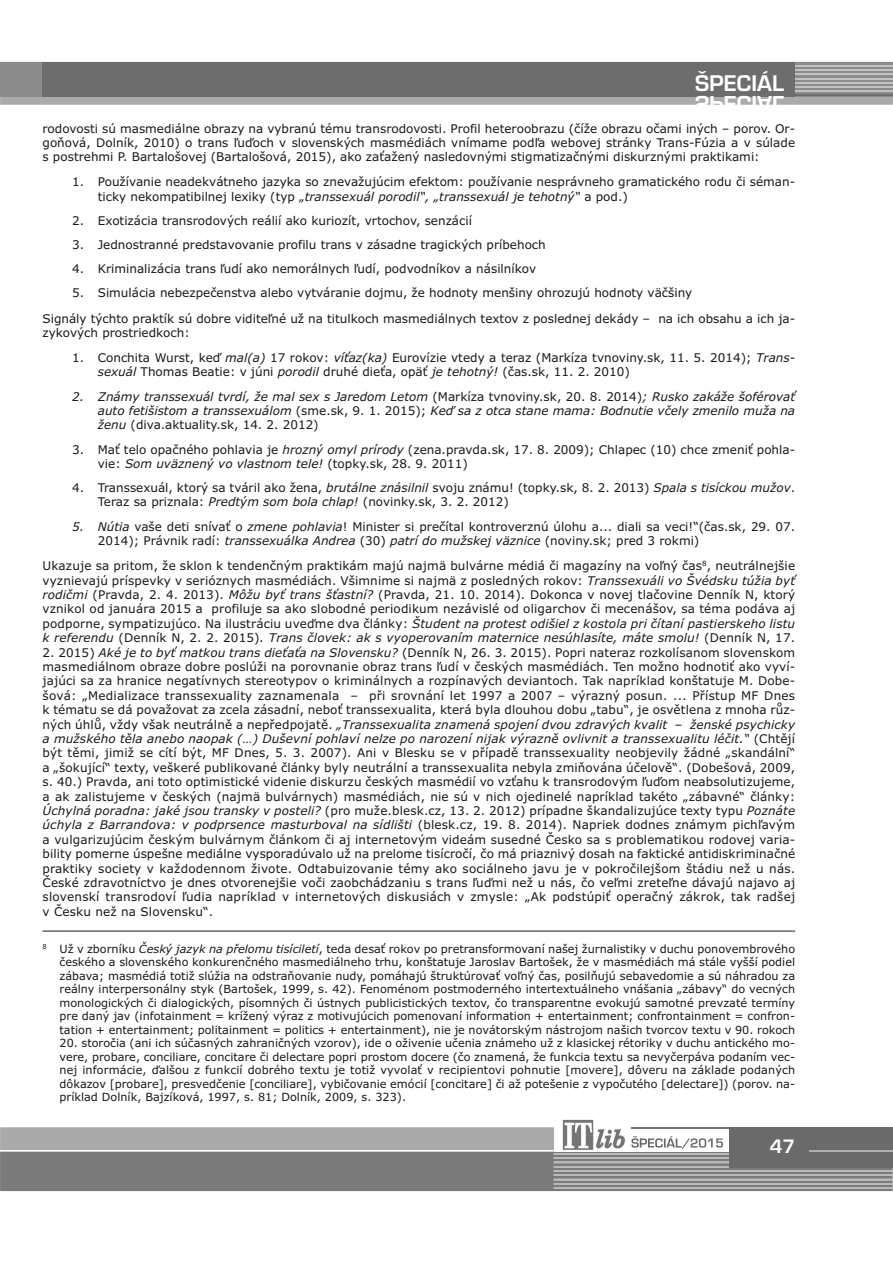
<style>
.page{position:relative;width:893px;height:1263px;background:#fff}
.page>*{position:absolute;margin:0;border:0;box-sizing:border-box;transform-origin:0 0}
.t1{font:21px "Euromode CE Bold";color:#fff}
.t2{font:18px "Euromode CE Bold";color:#fff}
.t3{font:12px/14.4px "Verdana";color:#191919}
.t4{font:italic 12px/14.4px "Verdana";color:#191919;text-align:justify}
.t5{font:11.25px/13.5px "Verdana";color:#191919;text-align:justify}
.s1{font-style:italic}
.s2{font-style:normal}
</style>
<div class="page">
<svg style="left:1px;top:1127px;width:553px;height:9px;background:#acacac"></svg>
<svg style="left:0;top:62px;width:893px;height:43px;background:#7e7e7e"></svg>
<hr style="left:795px;top:65px;width:98px;height:2px;background:#c2c2c2">
<hr style="left:631px;top:1127px;width:98px;height:2px;background:#717171">
<img style="left:562px;top:1119px;width:61px;height:17px">
<div style="left:729px;top:1127px;width:164px;height:41px;background:#6a6a6a"></div>
<hr style="left:0;top:1127px;width:1px;height:64px;background:#aaa">
<svg style="left:0;top:1136px;width:893px;height:55px;background:#8e8e8e"></svg>
<hr style="left:43px;top:931px;width:752px;height:1px;background:#191919">
<h1 class="t1" style="left:695px;top:73px;width:90px">ŠŠ PP EE CC II ÁÁ LL</h1>
<p class="t3" style="left:43px;top:121px;width:754px;text-align:justify">rodovosti sú masmediálne obrazy na vybranú tému transrodovosti. Profil heteroobrazu (číže obrazu očami iných – porov. Or&shy;goňová, Dolník, 2010) o trans ľuďoch v slovenských masmédiách vnímame podľa webovej stránky Trans-Fúzia a v súlade s postrehmi P. Bartalošovej (Bartalošová, 2015), ako zaťažený nasledovnými stigmatizačnými diskurznými praktikami:</p>
<p class="t3" style="left:98px;top:175px;width:699px;text-indent:-26px">1. Používanie neadekvátneho jazyka so znevažujúcim efektom: používanie nesprávneho gramatického rodu či séman&shy;ticky nekompatibilnej lexiky (typ „<span class="s1">transsexuál porodil“, „transsexuál je tehotný“</span> a pod.)</p>
<p class="t3" style="left:72px;top:214px;width:401px">2. Exotizácia transrodových reálií ako kuriozít, vrtochov, senzácií</p>
<p class="t3" style="left:72px;top:238px;width:475px">3. Jednostranné predstavovanie profilu trans v zásadne tragických príbehoch</p>
<p class="t3" style="left:72px;top:262px;width:465px">4. Kriminalizácia trans ľudí ako nemorálnych ľudí, podvodníkov a násilníkov</p>
<p class="t3" style="left:43px;top:281px;width:754px;line-height:25px;text-indent:30px">5. Simulácia nebezpečenstva alebo vytváranie dojmu, že hodnoty menšiny ohrozujú hodnoty väčšiny<br>Signály týchto praktík sú dobre viditeľné už na titulkoch masmediálnych textov z poslednej dekády – na ich obsahu a ich ja-</p>
<p class="t3" style="left:43px;top:326px;width:149px">zykových prostriedkoch:</p>
<p class="t3" style="left:98px;top:351px;width:699px;text-indent:-26px">1. Conchita Wurst, keď <span class="s1">mal(a)</span> 17 rokov: <span class="s1">víťaz(ka)</span> Eurovízie vtedy a teraz (Markíza tvnoviny.sk, 11. 5. 2014); <span class="s1">Trans&shy;sexuál</span> Thomas Beatie: v júni <span class="s1">porodil</span> druhé dieťa, opäť <span class="s1">je tehotný!</span> (čas.sk, 11. 2. 2010)</p>
<p class="t4" style="left:98px;top:389px;width:699px;text-indent:-26px">2. Známy transsexuál tvrdí, že mal sex s Jaredom Letom <span class="s2">(Markíza tvnoviny.sk, 20. 8. 2014)</span>; Rusko zakáže šoférovať auto fetišistom a transsexuálom <span class="s2">(sme.sk, 9. 1. 2015);</span> Keď sa z otca stane mama: Bodnutie včely zmenilo muža na ženu <span class="s2">(diva.aktuality.sk, 14. 2. 2012)</span></p>
<p class="t3" style="left:98px;top:442px;width:699px;text-indent:-26px">3. Mať telo opačného pohlavia je <span class="s1">hrozný omyl prírody</span> (zena.pravda.sk, 17. 8. 2009); Chlapec (10) chce zmeniť pohla&shy;vie: <span class="s1">Som uväznený vo vlastnom tele!</span> (topky.sk, 28. 9. 2011)</p>
<p class="t3" style="left:98px;top:481px;width:699px;text-indent:-26px">4. Transsexuál, ktorý sa tváril ako žena, <span class="s1">brutálne znásilnil</span> svoju známu! (topky.sk, 8. 2. 2013) <span class="s1">Spala s tisíckou mužov</span>.<br>Teraz sa priznala: <span class="s1">Predtým som bola chlap!</span> (novinky.sk, 3. 2. 2012)</p>
<p class="t3" style="left:98px;top:519px;width:699px;text-indent:-26px"><span class="s1">5. Nútia</span> vaše deti snívať o <span class="s1">zmene pohlavia</span>! Minister si prečítal kontroverznú úlohu a... diali sa veci!“(čas.sk, 29. 07.<br>2014); Právnik radí: <span class="s1">transsexuálka Andrea</span> (30) <span class="s1">patrí do mužskej väznice</span> (noviny.sk; pred 3 rokmi)</p>
<p class="t3" style="left:43px;top:559px;width:754px;text-align:justify">Ukazuje sa pritom, že sklon k tendenčným praktikám majú najmä bulvárne médiá či magazíny na voľný čas<sup>8</sup>, neutrálnejšie vyznievajú príspevky v serióznych masmédiách. Všimnime si najmä z posledných rokov: <span class="s1">Transsexuáli vo Švédsku túžia byť rodičmi</span> (Pravda, 2. 4. 2013). <span class="s1">Môžu byť trans šťastní?</span> (Pravda, 21. 10. 2014). Dokonca v novej tlačovine Denník N, ktorý vznikol od januára 2015 a profiluje sa ako slobodné periodikum nezávislé od oligarchov či mecenášov, sa téma podáva aj podporne, sympatizujúco. Na ilustráciu uveďme dva články: <span class="s1">Študent na protest odišiel z kostola pri čítaní pastierskeho listu k referendu</span> (Denník N, 2. 2. 2015)<span class="s1">. Trans človek: ak s vyoperovaním maternice nesúhlasíte, máte smolu!</span> (Denník N, 17.</p>
<p class="t3" style="left:43px;top:645px;width:754px;text-align:justify">2. 2015) <span class="s1">Aké je to byť matkou trans dieťaťa na Slovensku?</span> (Denník N, 26. 3. 2015). Popri nateraz rozkolísanom slovenskom masmediálnom obraze dobre poslúži na porovnanie obraz trans ľudí v českých masmédiách. Ten možno hodnotiť ako vyví&shy;jajúci sa za hranice negatívnych stereotypov o kriminálnych a rozpínavých deviantoch. Tak napríklad konštatuje M. Dobe&shy;šová: „Medializace transsexuality zaznamenala – při srovnání let 1997 a 2007 – výrazný posun. ... Přístup MF Dnes k tématu se dá považovat za zcela zásadní, neboť transsexualita, která byla dlouhou dobu „tabu“, je osvětlena z mnoha růz&shy;ných úhlů, vždy však neutrálně a nepředpojatě. <span class="s1">„Transsexualita znamená spojení dvou zdravých kvalit</span> – <span class="s1">ženské psychicky a mužského těla anebo naopak (…) Duševní pohlaví nelze po narození nijak výrazně ovlivnit a transsexualitu léčit.“</span> (Chtějí být těmi, jimiž se cítí být, MF Dnes, 5. 3. 2007). Ani v Blesku se v případě transsexuality neobjevily žádné „skandální“ a „šokující“ texty, veškeré publikované články byly neutrální a transsexualita nebyla zmiňována účelově“. (Dobešová, 2009, s. 40.) Pravda, ani toto optimistické videnie diskurzu českých masmédií vo vzťahu k transrodovým ľuďom neabsolutizujeme, a ak zalistujeme v českých (najmä bulvárnych) masmédiách, nie sú v nich ojedinelé napríklad takéto „zábavné“ články:<br><span class="s1">Úchylná poradna: jaké jsou transky v posteli?</span> (pro muže.blesk.cz, 13. 2. 2012) prípadne škandalizujúce texty typu <span class="s1">Poznáte úchyla z Barrandova: v podprsence masturboval na sídlišti</span> (blesk.cz, 19. 8. 2014). Napriek dodnes známym pichľavým a vulgarizujúcim českým bulvárnym článkom či aj internetovým videám susedné Česko sa s problematikou rodovej varia&shy;bility pomerne úspešne mediálne vysporadúvalo už na prelome tisícročí, čo má priaznivý dosah na faktické antidiskriminačné praktiky society v každodennom živote. Odtabuizovanie témy ako sociálneho javu je v pokročilejšom štádiu než u nás.<br>České zdravotníctvo je dnes otvorenejšie voči zaobchádzaniu s trans ľuďmi než u nás, čo veľmi zreteľne dávajú najavo aj slovenskí transrodoví ľudia napríklad v internetových diskusiách v zmysle: „Ak podstúpiť operačný zákrok, tak radšej v Česku než na Slovensku“.</p>
<p class="t5" style="left:60px;top:942px;width:737px;text-indent:-17px"><sup>8</sup> Už v zborníku <span class="s1">Český jazyk na přelomu tisíciletí</span>, teda desať rokov po pretransformovaní našej žurnalistiky v duchu ponovembrového českého a slovenského konkurenčného masmediálneho trhu, konštatuje Jaroslav Bartošek, že v masmédiách má stále vyšší podiel zábava; masmédiá totiž slúžia na odstraňovanie nudy, pomáhajú štruktúrovať voľný čas, posilňujú sebavedomie a sú náhradou za reálny interpersonálny styk (Bartošek, 1999, s. 42). Fenoménom postmoderného intertextuálneho vnášania „zábavy“ do vecných monologických či dialogických, písomných či ústnych publicistických textov, čo transparentne evokujú samotné prevzaté termíny pre daný jav (infotainment = krížený výraz z motivujúcich pomenovaní information + entertainment; confrontainment = confron&shy;tation + entertainment; politainment = politics + entertainment), nie je novátorským nástrojom našich tvorcov textu v 90. rokoch</p>
<p class="t5" style="left:60px;top:1036px;width:737px">20. storočia (ani ich súčasných zahraničných vzorov), ide o oživenie učenia známeho už z klasickej rétoriky v duchu antického mo&shy;vere, probare, conciliare, concitare či delectare popri prostom docere (čo znamená, že funkcia textu sa nevyčerpáva podaním vec&shy;nej informácie, ďalšou z funkcií dobrého textu je totiž vyvolať v recipientovi pohnutie [movere], dôveru na základe podaných dôkazov [probare], presvedčenie [conciliare], vybičovanie emócií [concitare] či až potešenie z vypočutého [delectare]) (porov. na&shy;príklad Dolník, Bajzíková, 1997, s. 81; Dolník, 2009, s. 323).</p>
<h2 class="t2" style="left:770px;top:1135px;width:27px">47</h2>
</div>
